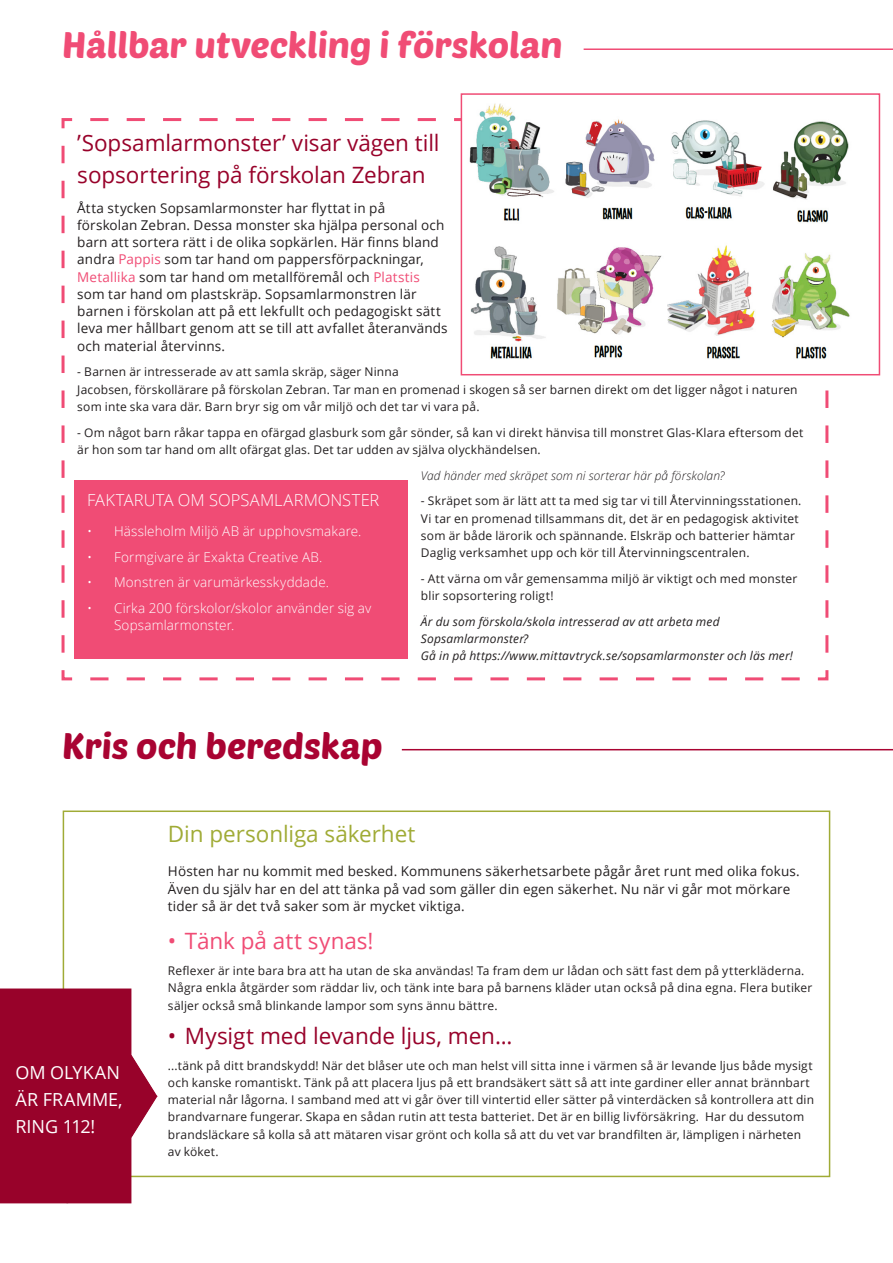
<style>
.page{position:relative;width:893px;height:1263px;background:#fff}
.page>*{position:absolute;margin:0;border:0;box-sizing:border-box;transform-origin:0 0}
.t1{font:36px "Poetsen One";letter-spacing:-.005em;color:#f04c75}
.t2{font:36px "Poetsen One";letter-spacing:-.005em;color:#a90332}
.t3{font:22.5px/31.5px "Open Sans";letter-spacing:-.005em;color:#98022a}
.t4{font:22.5px "Open Sans";letter-spacing:-.005em;color:#a0ab36}
.t5{font:22.5px "Open Sans";letter-spacing:-.005em;color:#f04c75}
.t6{font:18px/27px "Open Sans";color:#fff}
.t7{font:300 16.5px "Open Sans";letter-spacing:.005em;color:#fff}
.t8{font:13.5px/17.2px "Open Sans";letter-spacing:.01em;color:#231f20}
.t9{font:300 13.5px/17.2px "Open Sans";letter-spacing:.01em;color:#fff}
.t10{font:12px/17.2px "Open Sans";letter-spacing:.015em;color:#231f20}
.t11{font:italic 12px/17.2px "Open Sans";letter-spacing:.015em;color:#231f20}
.t12{font:italic 300 12px "Open Sans";letter-spacing:.01em;color:#231f20}
.s1{color:#f04c75}
</style>
<div class="page">
<hr style="left:584px;top:48px;width:309px;height:2px;background:#f04c75">
<svg style="left:61px;top:117px;width:769px;height:564px"></svg>
<div style="left:63px;top:810px;width:767px;height:367px;border:2px solid #a0ab36"></div>
<div style="left:74px;top:480px;width:334px;height:179px;background:#f04c75"></div>
<img style="left:464px;top:103px;width:386px;height:269px">
<div style="left:461px;top:93px;width:419px;height:282px;border:2px solid #f04c75"></div>
<hr style="left:402px;top:749px;width:491px;height:1px;background:#a90332">
<svg style="left:0;top:988px;width:158px;height:215px;background:#a52446"></svg>
<h1 class="t1" style="left:62px;top:22px;width:502px">Hållbar utveckling i förskolan</h1>
<h2 class="t3" style="left:77px;top:127px;width:364px">’Sopsamlarmonster’ visar vägen till sopsortering på förskolan Zebran</h2>
<p class="t8" style="left:77px;top:199px;width:372px">Åtta stycken Sopsamlarmonster har flyttat in på förskolan Zebran. Dessa monster ska hjälpa personal och barn att sortera rätt i de olika sopkärlen. Här finns bland andra <span class="s1">Pappis</span> som tar hand om pappersförpackningar, <span class="s1">Metallika</span> som tar hand om metallföremål och <span class="s1">Platstis </span>som tar hand om plastskräp. Sopsamlarmonstren lär barnen i förskolan att på ett lekfullt och pedagogiskt sätt leva mer hållbart genom att se till att avfallet återanvänds och material återvinns.</p>
<p class="t10" style="left:77px;top:363px;width:722px">- Barnen är intresserade av att samla skräp, säger Ninna<br>Jacobsen, förskollärare på förskolan Zebran. Tar man en promenad i skogen så ser barnen direkt om det ligger något i naturen som inte ska vara där. Barn bryr sig om vår miljö och det tar vi vara på.</p>
<p class="t10" style="left:77px;top:423px;width:727px">- Om något barn råkar tappa en ofärgad glasburk som går sönder, så kan vi direkt hänvisa till monstret Glas-Klara eftersom det är hon som tar hand om allt ofärgat glas. Det tar udden av själva olyckhändelsen.</p>
<p class="t12" style="left:421px;top:467px;width:305px">Vad händer med skräpet som ni sorterar här på förskolan?</p>
<p class="t10" style="left:421px;top:492px;width:382px">- Skräpet som är lätt att ta med sig tar vi till Återvinningsstationen.<br>Vi tar en promenad tillsammans dit, det är en pedagogisk aktivitet som är både lärorik och spännande. Elskräp och batterier hämtar Daglig verksamhet upp och kör till Återvinningscentralen.</p>
<p class="t10" style="left:421px;top:569px;width:378px">- Att värna om vår gemensamma miljö är viktigt och med monster blir sopsortering roligt!</p>
<p class="t11" style="left:421px;top:612px;width:374px">Är du som förskola/skola intresserad av att arbeta med<br>Sopsamlarmonster?<br>Gå in på https://www.mittavtryck.se/sopsamlarmonster och läs mer!</p>
<h3 class="t7" style="left:87px;top:488px;width:294px">FAKTARUTA OM SOPSAMLARMONSTER</h3>
<p class="t9" style="left:87px;top:522px;width:276px">• Hässleholm Miljö AB är upphovsmakare.</p>
<p class="t9" style="left:87px;top:548px;width:237px">• Formgivare är Exakta Creative AB.</p>
<p class="t9" style="left:87px;top:573px;width:243px">• Monstren är varumärkesskyddade.</p>
<p class="t9" style="left:114px;top:599px;width:259px;text-indent:-27px">• Cirka 200 förskolor/skolor använder sig av<br>Sopsamlarmonster.</p>
<h1 class="t2" style="left:62px;top:722px;width:322px">Kris och beredskap</h1>
<h3 class="t6" style="left:15px;top:1058px;width:109px">OM OLYKAN<br>ÄR FRAMME,<br>RING 112!</h3>
<h2 class="t4" style="left:168px;top:818px;width:249px">Din personliga säkerhet</h2>
<p class="t8" style="left:168px;top:862px;width:633px">Hösten har nu kommit med besked. Kommunens säkerhetsarbete pågår året runt med olika fokus.<br>Även du själv har en del att tänka på vad som gäller din egen säkerhet. Nu när vi går mot mörkare tider så är det två saker som är mycket viktiga.</p>
<h2 class="t5" style="left:168px;top:926px;width:207px">• Tänk på att synas!</h2>
<p class="t10" style="left:168px;top:962px;width:646px">Reflexer är inte bara bra att ha utan de ska användas! Ta fram dem ur lådan och sätt fast dem på ytterkläderna.<br>Några enkla åtgärder som räddar liv, och tänk inte bara på barnens kläder utan också på dina egna. Flera butiker säljer också små blinkande lampor som syns ännu bättre.</p>
<h2 class="t3" style="left:168px;top:1019px;width:346px">• Mysigt med levande ljus, men...</h2>
<p class="t10" style="left:168px;top:1056px;width:648px">...tänk på ditt brandskydd! När det blåser ute och man helst vill sitta inne i värmen så är levande ljus både mysigt och kanske romantiskt. Tänk på att placera ljus på ett brandsäkert sätt så att inte gardiner eller annat brännbart material når lågorna. I samband med att vi går över till vintertid eller sätter på vinterdäcken så kontrollera att din brandvarnare fungerar. Skapa en sådan rutin att testa batteriet. Det är en billig livförsäkring. Har du dessutom brandsläckare så kolla så att mätaren visar grönt och kolla så att du vet var brandfilten är, lämpligen i närheten av köket.</p>
</div>
